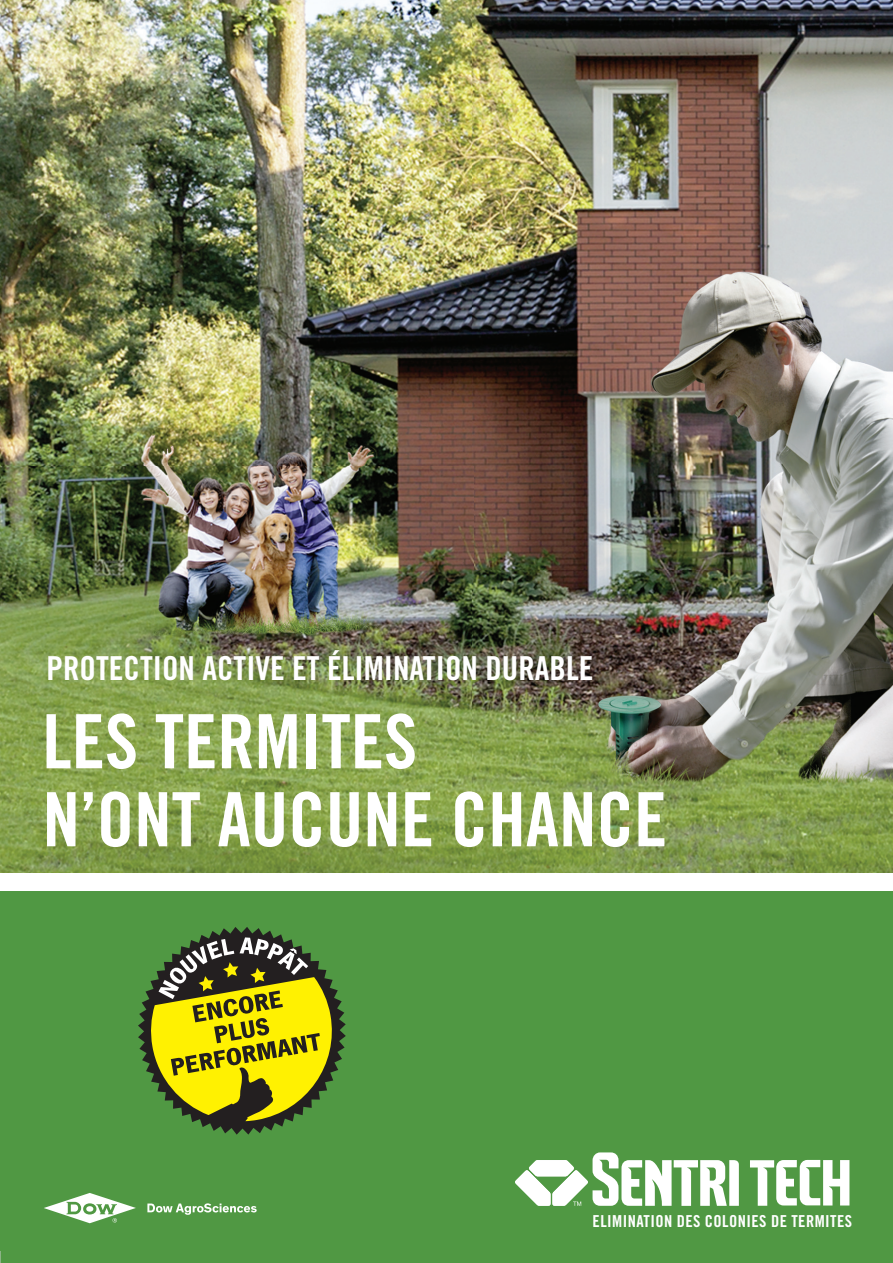
<style>
.page{position:relative;width:893px;height:1263px;background:#fff}
.page>*{position:absolute;margin:0;border:0;box-sizing:border-box;transform-origin:0 0}
.t1{font:75px/78px "Trade Gothic Bold Cond Twenty";color:#fff}
.t2{font:33px "Trade Gothic Bold Cond Twenty";color:#fff}
.t3{font:700 18.3px "Trade Gothic";letter-spacing:.015em;color:#fff}
.t4{font:16.5px "Trade Gothic Bold Cond Twenty";letter-spacing:.025em;color:#fff}
</style>
<div class="page">
<img style="left:0;top:0;width:893px;height:1263px">
<img style="left:0;top:883px;width:1px;height:380px">
<div style="left:1px;top:891px;width:629px;height:359px;background:#509843"></div>
<div style="left:630px;top:891px;width:263px;height:359px;background:#509843"></div>
<svg style="left:515px;top:1152px;width:224px;height:54px"></svg>
<svg style="left:750px;top:1160px;width:99px;height:46px"></svg>
<svg style="left:44px;top:1193px;width:213px;height:30px"></svg>
<svg style="left:138px;top:927px;width:208px;height:208px;background:#859224"></svg>
<div style="left:0;top:873px;width:893px;height:18px;background:#fff"></div>
<p class="t2" style="left:47px;top:648px;width:548px">PROTECTION ACTIVE ET ÉLIMINATION DURABLE</p>
<h1 class="t1" style="left:43px;top:702px;width:626px">LES TERMITES<br>N’ONT AUCUNE CHANCE</h1>
<p class="t3" style="left:593px;top:1209px;width:258px">Elimination Durable des Termites</p>
<p class="t4" style="left:593px;top:1211px;width:261px">ELIMINATION DES COLONIES DE TERMITES</p>
</div>
